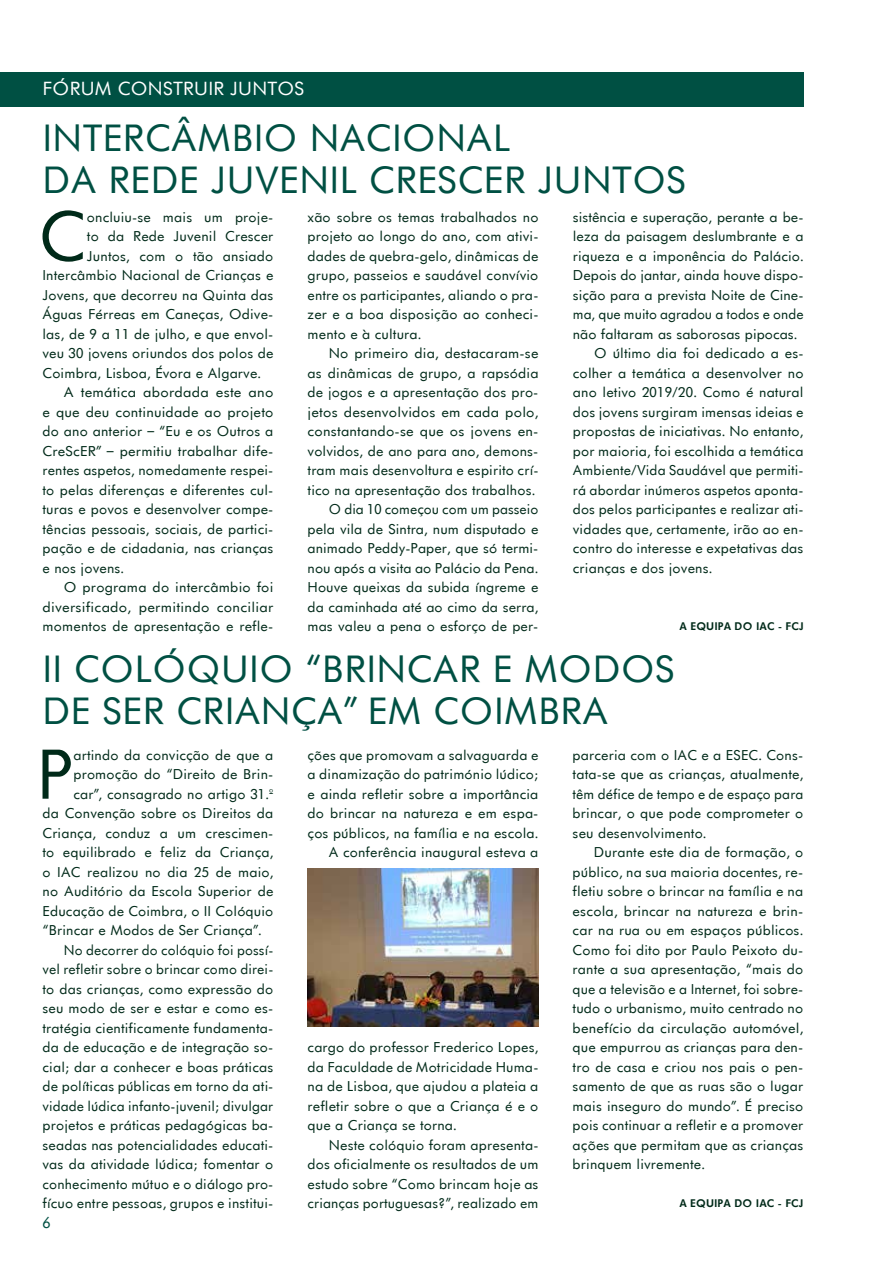
<style>
.page{position:relative;width:893px;height:1263px;background:#fff}
.page>*{position:absolute;margin:0;border:0;box-sizing:border-box;transform-origin:0 0}
.t1{font:66.3px "Futurist";color:#002a19}
.t2{font:36px/42px "Futurist";color:#005043}
.t3{font:18px "Futurist";color:#fff}
.t4{font:15px "Futurist";color:#005043}
.t5{font:13.5px/19.5px "Futurist";color:#002a19;text-align:justify}
.t6{font:700 10.5px "Futurist";color:#002a19}
</style>
<div class="page">
<div style="left:0;top:72px;width:804px;height:34px;background:#005043"></div>
<img style="left:308px;top:868px;width:231px;height:159px">
<h3 class="t3" style="left:43px;top:77px;width:15px">fórum</h3>
<h3 class="t3" style="left:118px;top:77px;width:188px">CONSTRUIR JUNTOS</h3>
<h2 class="t2" style="left:43px;top:116px;width:646px">INTERCÂMB IO NACIONAL<br>DA REDE JUVENIL CRESCER JUNTOS</h2>
<h1 class="t1" style="left:39px;top:195px;width:50px">C</h1>
<p class="t5" style="left:87px;top:207px;width:188px">oncluiu-se mais um proje-</p>
<p class="t5" style="left:87px;top:226px;width:188px">to da Rede Juvenil Crescer</p>
<p class="t5" style="left:87px;top:246px;width:188px">Juntos, com o tão ansiado</p>
<p class="t5" style="left:43px;top:265px;width:233px">I ntercâmbio Nacional de Crianças e</p>
<p class="t5" style="left:43px;top:285px;width:233px">Jovens, que decorreu na Quinta das</p>
<p class="t5" style="left:43px;top:304px;width:233px">Águas Férreas em Caneças, Odive-</p>
<p class="t5" style="left:43px;top:324px;width:233px">las, de 9 a 11 de julho, e que envol-</p>
<p class="t5" style="left:43px;top:343px;width:233px">veu 30 jovens oriundos dos polos de</p>
<p class="t5" style="left:43px;top:363px;width:220px">Coimbra, Lisboa, Évora e Algarve.</p>
<p class="t5" style="left:64px;top:382px;width:211px">A temática abordada este ano</p>
<p class="t5" style="left:43px;top:402px;width:233px">e que deu continuidade ao projeto</p>
<p class="t5" style="left:43px;top:421px;width:233px">do ano anterior – “Eu e os Outros a</p>
<p class="t5" style="left:43px;top:441px;width:233px">CreScER” – permitiu trabalhar dife-</p>
<p class="t5" style="left:43px;top:460px;width:233px">rentes aspetos, nomedamente respei-</p>
<p class="t5" style="left:43px;top:480px;width:233px">to pelas diferenças e diferentes cul-</p>
<p class="t5" style="left:43px;top:499px;width:233px">turas e povos e desenvolver compe-</p>
<p class="t5" style="left:43px;top:519px;width:233px">tências pessoais, sociais, de partici-</p>
<p class="t5" style="left:43px;top:538px;width:233px">pação e de cidadania, nas crianças</p>
<p class="t5" style="left:43px;top:558px;width:83px">e nos jovens.</p>
<p class="t5" style="left:64px;top:577px;width:211px">O programa do intercâmbio foi</p>
<p class="t5" style="left:43px;top:597px;width:233px">diversificado, permitindo conciliar</p>
<p class="t5" style="left:43px;top:616px;width:232px">momentos de apresentação e refle-</p>
<p class="t5" style="left:308px;top:207px;width:233px">xão sobre os temas trabalhados no projeto ao longo do ano, com ativi&shy;dades de quebra-gelo, dinâmicas de grupo, passeios e saudável convívio entre os participantes, aliando o pra&shy;zer e a boa disposição ao conheci&shy;mento e à cultura.</p>
<p class="t5" style="left:308px;top:343px;width:233px;text-align:right">No primeiro dia, destacaram-se<br>as dinâmicas de grupo, a rapsódia de jogos e a apresentação dos pro&shy;jetos desenvolvidos em cada polo, constantando-se que os jovens en&shy;volvidos, de ano para ano, demons&shy;tram mais desenvoltura e espirito crí&shy;tico na apresentação dos trabalhos.<br>O dia 10 começou com um passeio pela vila de Sintra, num disputado e animado Peddy-Paper, que só termi&shy;nou após a visita ao Palácio da Pena.<br>Houve queixas da subida íngreme e da caminhada até ao cimo da serra, mas valeu a pena o esforço de per-</p>
<p class="t5" style="left:573px;top:207px;width:232px">sistência e superação, perante a be-</p>
<p class="t5" style="left:573px;top:226px;width:232px">leza da paisagem deslumbrante e a</p>
<p class="t5" style="left:573px;top:246px;width:232px">riqueza e a imponência do Palácio.</p>
<p class="t5" style="left:573px;top:265px;width:232px">Depois do jantar, ainda houve dispo-</p>
<p class="t5" style="left:573px;top:285px;width:232px">sição para a prevista Noite de Cine-</p>
<p class="t5" style="left:573px;top:304px;width:232px">ma, que muito agradou a todos e onde</p>
<p class="t5" style="left:573px;top:324px;width:226px">não faltaram as saborosas pipocas.</p>
<p class="t5" style="left:594px;top:343px;width:211px">O último dia foi dedicado a es-</p>
<p class="t5" style="left:573px;top:363px;width:232px">colher a temática a desenvolver no</p>
<p class="t5" style="left:573px;top:382px;width:232px">ano letivo 2019/20. Como é natural</p>
<p class="t5" style="left:573px;top:402px;width:232px">dos jovens surgiram imensas ideias e</p>
<p class="t5" style="left:573px;top:421px;width:232px">propostas de iniciativas. No entanto,</p>
<p class="t5" style="left:573px;top:441px;width:232px">por maioria, foi escolhida a temática</p>
<p class="t5" style="left:573px;top:460px;width:232px">Ambiente/Vida Saudável que permiti-</p>
<p class="t5" style="left:573px;top:480px;width:232px">rá abordar inúmeros aspetos aponta-</p>
<p class="t5" style="left:573px;top:499px;width:232px">dos pelos participantes e realizar ati-</p>
<p class="t5" style="left:573px;top:519px;width:232px">vidades que, certamente, irão ao en-</p>
<p class="t5" style="left:573px;top:538px;width:232px">contro do interesse e expetativas das</p>
<p class="t5" style="left:573px;top:558px;width:141px">crianças e dos jovens.</p>
<p class="t6" style="left:679px;top:620px;width:84px">A EQUIPA DO IAC</p>
<p class="t6" style="left:778px;top:620px;width:27px">- FCJ</p>
<h2 class="t2" style="left:43px;top:648px;width:634px">II COLÓQUIO “BRINCAR E MODOS<br>DE SER CRIANÇA” em coim</h2>
<h2 class="t2" style="left:538px;top:690px;width:46px">bra</h2>
<h1 class="t1" style="left:36px;top:732px;width:39px">P</h1>
<p class="t5" style="left:73px;top:745px;width:202px">artindo da convicção de que a</p>
<p class="t5" style="left:73px;top:764px;width:202px">promoção do “Direito de Brin-</p>
<p class="t5" style="left:73px;top:784px;width:202px">car”, consagrado no artigo 31.º</p>
<p class="t5" style="left:43px;top:803px;width:233px">da Convenção sobre os Direitos da</p>
<p class="t5" style="left:43px;top:823px;width:233px">Criança, conduz a um crescimen-</p>
<p class="t5" style="left:43px;top:842px;width:232px">to equilibrado e feliz da Criança,</p>
<p class="t5" style="left:43px;top:862px;width:233px">o IAC realizou no dia 25 de maio,</p>
<p class="t5" style="left:43px;top:881px;width:233px">no Auditório da Escola Superior de</p>
<p class="t5" style="left:43px;top:901px;width:233px">Educação de Coimbra, o II Colóquio</p>
<p class="t5" style="left:43px;top:920px;width:221px">“Brincar e Modos de Ser Criança”.</p>
<p class="t5" style="left:64px;top:940px;width:211px">No decorrer do colóquio foi possí-</p>
<p class="t5" style="left:43px;top:959px;width:233px">vel refletir sobre o brincar como direi-</p>
<p class="t5" style="left:43px;top:979px;width:233px">to das crianças, como expressão do</p>
<p class="t5" style="left:43px;top:998px;width:233px">seu modo de ser e estar e como es-</p>
<p class="t5" style="left:43px;top:1018px;width:233px">tratégia cientificamente fundamenta-</p>
<p class="t5" style="left:43px;top:1037px;width:233px">da de educação e de integração so-</p>
<p class="t5" style="left:43px;top:1057px;width:233px">cial; dar a conhecer e boas práticas</p>
<p class="t5" style="left:43px;top:1076px;width:233px">de políticas públicas em torno da ati-</p>
<p class="t5" style="left:43px;top:1096px;width:232px">vidade lúdica infanto-juvenil; divulgar</p>
<p class="t5" style="left:43px;top:1115px;width:233px">projetos e práticas pedagógicas ba-</p>
<p class="t5" style="left:43px;top:1135px;width:233px">seadas nas potencialidades educati-</p>
<p class="t5" style="left:43px;top:1154px;width:233px">vas da atividade lúdica; fomentar o</p>
<p class="t5" style="left:43px;top:1174px;width:233px">conhecimento mútuo e o diálogo pro-</p>
<p class="t5" style="left:43px;top:1193px;width:233px">fícuo entre pessoas, grupos e institui-</p>
<p class="t4" style="left:43px;top:1213px;width:10px">6</p>
<p class="t5" style="left:308px;top:745px;width:233px;text-align:right">ções que promovam a salvaguarda e a dinamização do património lúdico; e ainda refletir sobre a importância do brincar na natureza e em espa&shy;ços públicos, na família e na escola.<br>A conferência inaugural esteva a</p>
<p class="t5" style="left:308px;top:1037px;width:233px">cargo do professor Frederico Lopes, da Faculdade de Motricidade Huma&shy;na de Lisboa, que ajudou a plateia a refletir sobre o que a Criança é e o que a Criança se torna.</p>
<p class="t5" style="left:308px;top:1135px;width:233px;text-indent:21px">Neste colóquio foram apresenta&shy;dos oficialmente os resultados de um estudo sobre “Como brincam hoje as crianças portuguesas?”, realizado em</p>
<p class="t5" style="left:573px;top:745px;width:232px">parceria com o IAC e a ESEC. Cons&shy;tata-se que as crianças, atualmente, têm défice de tempo e de espaço para brincar, o que pode comprometer o seu desenvolvimento.</p>
<p class="t5" style="left:573px;top:842px;width:232px;text-indent:21px">Durante este dia de formação, o público, na sua maioria docentes, re&shy;fletiu sobre o brincar na família e na escola, brincar na natureza e brin&shy;car na rua ou em espaços públicos.<br>Como foi dito por Paulo Peixoto du&shy;rante a sua apresentação, “mais do que a televisão e a I nternet, foi sobre&shy;tudo o urbanismo, muito centrado no benefício da circulação automóvel, que empurrou as crianças para den&shy;tro de casa e criou nos pais o pen&shy;samento de que as ruas são o lugar mais inseguro do mundo”. É preciso pois continuar a refletir e a promover ações que permitam que as crianças brinquem livremente.</p>
<p class="t6" style="left:679px;top:1196px;width:84px">A EQUIPA DO IAC</p>
<p class="t6" style="left:778px;top:1196px;width:27px">- FCJ</p>
</div>
